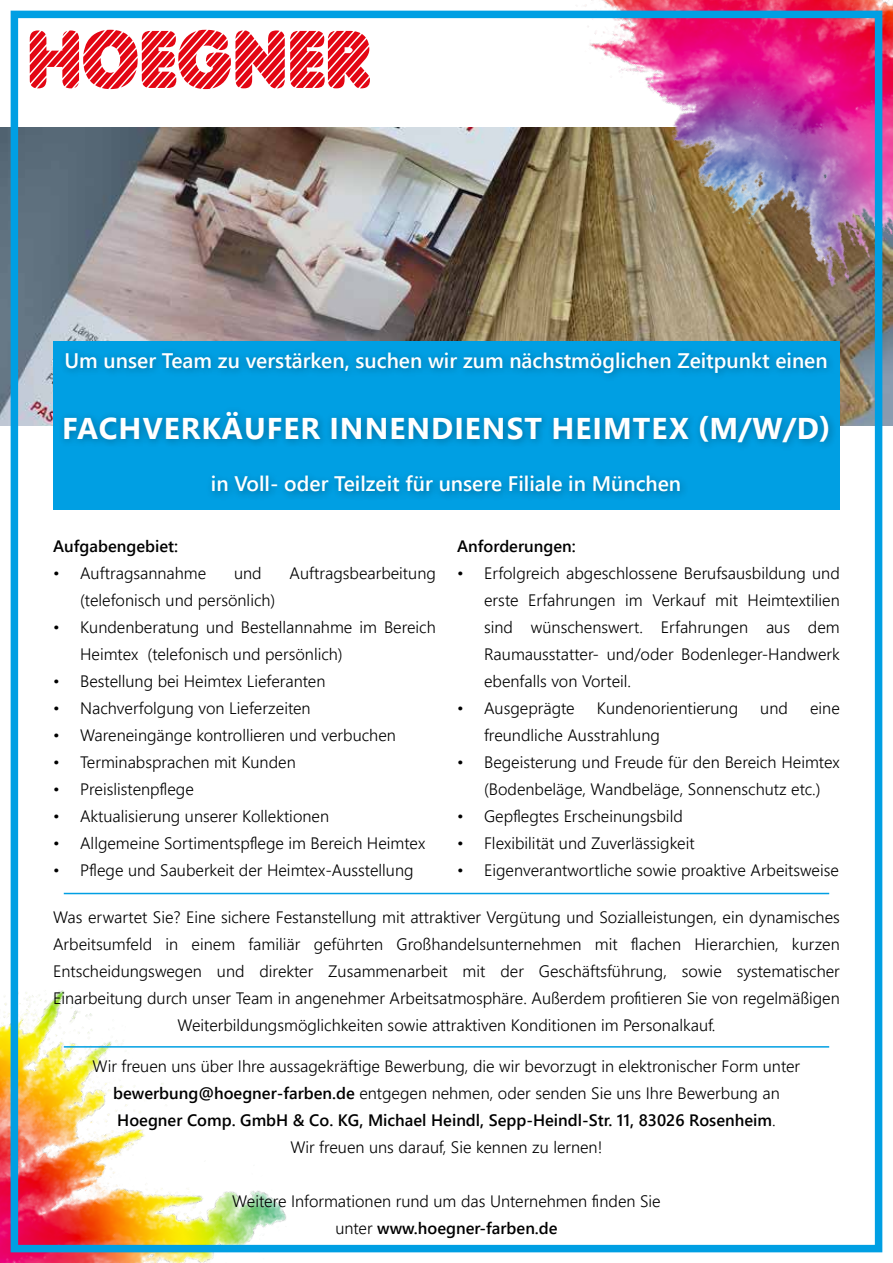
<style>
.page{position:relative;width:893px;height:1263px;background:#fff}
.page>*{position:absolute;margin:0;border:0;box-sizing:border-box;transform-origin:0 0}
.t1{font:700 30px "Segoe UI";letter-spacing:.035em;color:#fff}
.t2{font:600 21px "Segoe UI";color:#fff}
.t3{font:300 16.5px/27px "Segoe UI";color:#000;text-align:center}
.t4{font:600 16.5px "Segoe UI";color:#000}
.s1{font-weight:600}
</style>
<div class="page">
<img style="left:0;top:128px;width:893px;height:297px">
<img style="left:574px;top:0;width:319px;height:298px">
<svg style="left:30px;top:30px;width:340px;height:59px"></svg>
<img style="left:0;top:990px;width:287px;height:273px">
<div style="left:53px;top:341px;width:787px;height:168px;background:#009fe3"></div>
<div style="left:57px;top:347px;width:781px;height:154px;background:#000;opacity:.3"></div>
<hr style="left:64px;top:893px;width:765px;height:1px;background:#009fe3">
<hr style="left:64px;top:1046px;width:765px;height:1px;background:#009fe3">
<div style="left:11px;top:11px;width:871px;height:1241px;border:8px solid #009fe3"></div>
<p class="t2" style="left:64px;top:341px;width:765px">Um unser Team zu verstärken, suchen wir zum nächstmöglichen Zeitpunkt einen</p>
<h1 class="t1" style="left:62px;top:400px;width:770px">FACHVERKÄUFER INNENDIENST HEIMTEX (M/W/D)</h1>
<p class="t2" style="left:211px;top:464px;width:472px">in Voll- oder Teilzeit für unsere Filiale in München</p>
<p class="t4" style="left:457px;top:531px;width:120px">Anforderungen:</p>
<p class="t3" style="left:484px;top:558px;width:357px;text-align:justify;text-indent:-27px">• Erfolgreich abgeschlossene Berufsausbildung und erste Erfahrungen im Verkauf mit Heimtextilien sind wünschenswert. Erfahrungen aus dem Raumausstatter- und/oder Bodenleger-Handwerk ebenfalls von Vorteil.</p>
<p class="t3" style="left:457px;top:693px;width:119px">• Ausgeprägte</p>
<p class="t3" style="left:597px;top:693px;width:143px">Kundenorientierung</p>
<p class="t3" style="left:760px;top:693px;width:29px">und</p>
<p class="t3" style="left:810px;top:693px;width:31px">eine</p>
<p class="t3" style="left:484px;top:720px;width:177px">freundliche Ausstrahlung</p>
<p class="t3" style="left:457px;top:747px;width:384px">• Begeisterung und Freude für den Bereich Heimtex (Bodenbeläge, Wandbeläge, Sonnenschutz etc.)</p>
<p class="t3" style="left:457px;top:801px;width:227px">• Gepflegtes Erscheinungsbild</p>
<p class="t3" style="left:457px;top:828px;width:239px">• Flexibilität und Zuverlässigkeit</p>
<p class="t3" style="left:457px;top:855px;width:383px">• Eigenverantwortliche sowie proaktive Arbeitsweise</p>
<p class="t3" style="left:53px;top:902px;width:788px">Was erwartet Sie? Eine sichere Festanstellung mit attraktiver Vergütung und Sozialleistungen, ein dynamisches Arbeitsumfeld in einem familiär geführten Großhandelsunternehmen mit flachen Hierarchien, kurzen Entscheidungswegen und direkter Zusammenarbeit mit der Geschäftsführung, sowie systematischer Einarbeitung durch unser Team in angenehmer Arbeitsatmosphäre. Außerdem profitieren Sie von regelmäßigen Weiterbildungsmöglichkeiten sowie attraktiven Konditionen im Personalkauf.</p>
<p class="t3" style="left:93px;top:1050px;width:709px">Wir freuen uns über Ihre aussagekräftige Bewerbung, die wir bevorzugt in elektronischer Form unter <span class="s1">bewerbung@hoegner-farben.de</span> entgegen nehmen, oder senden Sie uns Ihre Bewerbung an <span class="s1">Hoegner Comp. GmbH &amp; Co. KG, Michael Heindl, Sepp-Heindl-Str. 11, 83026 Rosenheim</span>.<br>Wir freuen uns darauf, Sie kennen zu lernen!</p>
<p class="t3" style="left:232px;top:1185px;width:430px">Weitere Informationen rund um das Unternehmen finden Sie unter <span class="s1">www.hoegner-farben.de</span></p>
<p class="t4" style="left:53px;top:531px;width:126px">Aufgabengebiet:</p>
<p class="t3" style="left:53px;top:558px;width:155px">• Auftragsannahme</p>
<p class="t3" style="left:234px;top:558px;width:29px">und</p>
<p class="t3" style="left:289px;top:558px;width:148px">Auftragsbearbeitung</p>
<p class="t3" style="left:80px;top:585px;width:197px">(telefonisch und persönlich)</p>
<p class="t3" style="left:80px;top:612px;width:357px;text-align:left;text-indent:-27px">• Kundenberatung und Bestellannahme im Bereich<br>Heimtex (telefonisch und persönlich)</p>
<p class="t3" style="left:53px;top:666px;width:274px">• Bestellung bei Heimtex Lieferanten</p>
<p class="t3" style="left:53px;top:693px;width:259px">• Nachverfolgung von Lieferzeiten</p>
<p class="t3" style="left:53px;top:720px;width:344px">• Wareneingänge kontrollieren und verbuchen</p>
<p class="t3" style="left:53px;top:747px;width:244px">• Terminabsprachen mit Kunden</p>
<p class="t3" style="left:53px;top:774px;width:142px">• Preislistenpflege</p>
<p class="t3" style="left:53px;top:801px;width:277px">• Aktualisierung unserer Kollektionen</p>
<p class="t3" style="left:53px;top:828px;width:374px">• Allgemeine Sortimentspflege im Bereich Heimtex</p>
<p class="t3" style="left:53px;top:855px;width:362px">• Pflege und Sauberkeit der Heimtex-Ausstellung</p>
</div>
